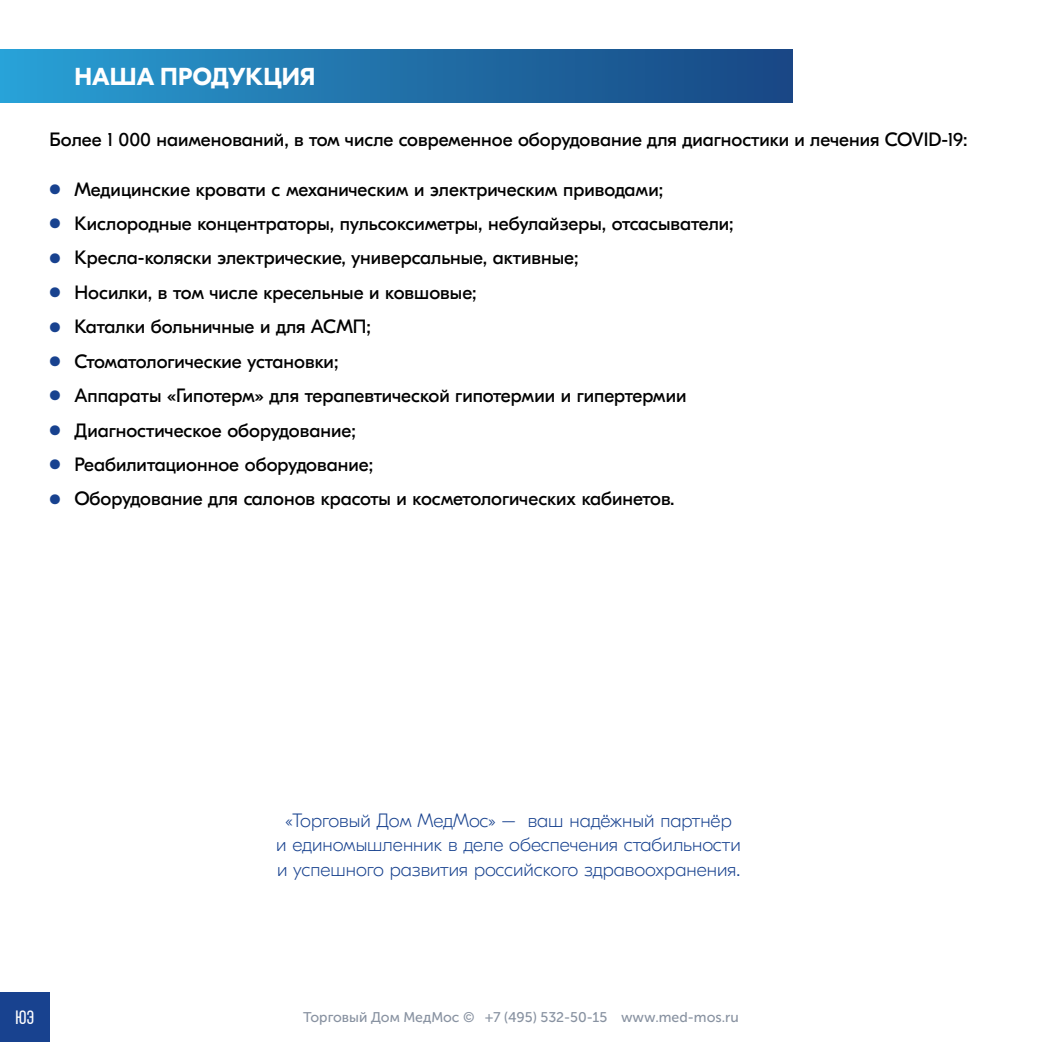
<style>
.page{position:relative;width:1042px;height:1042px;background:#fff}
.page>*{position:absolute;margin:0;border:0;box-sizing:border-box;transform-origin:0 0}
.t1{font:700 24.5px "GT Eesti Pro Display";color:#fff}
.t2{font:19.25px/34.5px "GT Eesti Pro Display";color:#000}
.t3{font:100 19.25px/24.5px "GT Eesti Pro Display";color:#18428f;text-align:center}
.t4{font:19.25px "Bebas Neue";color:#fff}
.t5{font:14px "Museo Sans Cyrl 500";color:#8892a1}
.s1{font-weight:300;font-size:13.47px;color:#18428f}
</style>
<div class="page">
<div style="left:0;top:992px;width:50px;height:50px;background:#18428f"></div>
<div style="left:0;top:50px;width:792px;height:53px;background:linear-gradient(to right,#2a9fd4,#184581)"></div>
<p class="t1" style="left:75px;top:63px;width:242px">НАША ПРОДУКЦИЯ</p>
<p class="t2" style="left:50px;top:123px;width:919px">Более 1 000 наименований, в том числе современное оборудование для диагностики и лечения COVID-19:</p>
<p class="t2" style="left:50px;top:172px;width:685px"><span class="s1">А</span> Медицинские кровати с механическим и электрическим приводами;<br><span class="s1">А</span> Кислородные концентраторы, пульсоксиметры, небулайзеры, отсасыватели; <span class="s1">А</span> Кресла-коляски электрические, универсальные, активные;<br><span class="s1">А</span> Носилки, в том числе кресельные и ковшовые;<br><span class="s1">А</span> Каталки больничные и для АСМП;<br><span class="s1">А</span> Стоматологические установки;<br><span class="s1">А</span> Аппараты «Гипотерм» для терапевтической гипотермии и гипертермии<br><span class="s1">А</span> Диагностическое оборудование;<br><span class="s1">А</span> Реабилитационное оборудование;<br><span class="s1">А</span> Оборудование для салонов красоты и косметологических кабинетов.</p>
<p class="t3" style="left:276px;top:808px;width:466px">«Торговый Дом МедМос» – ваш надёжный партнёр<br>и единомышленник в деле обеспечения стабильности и успешного развития российского здравоохранения.</p>
<p class="t4" style="left:16px;top:1007px;width:20px">10</p>
<p class="t5" style="left:303px;top:1010px;width:437px">Торговый Дом МедМос © +7 (495) 532-50-15 www.med-mos.ru</p>
</div>
